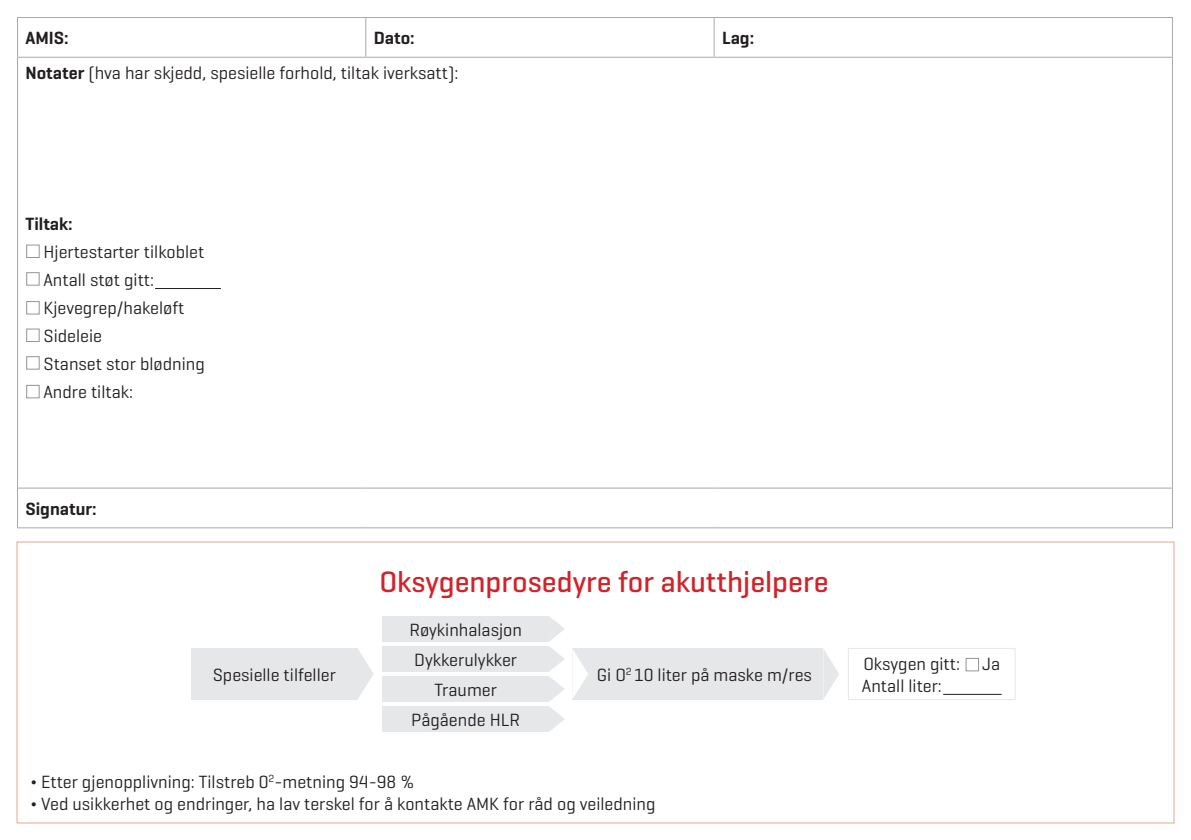
<style>
.page{position:relative;width:1191px;height:840px;background:#fff}
.page>*{position:absolute;margin:0;border:0;box-sizing:border-box;transform-origin:0 0}
.t1{font:500 30px "Geogrotesque";color:#d1232a}
.t2{font:18px "Geogrotesque";color:#231f20}
.t3{font:600 18px "Geogrotesque";color:#231f20}
.s1{font-weight:600}
</style>
<div class="page">
<hr style="left:17px;top:17px;width:349px;height:1px;background:#a8a9ad">
<hr style="left:17px;top:18px;width:1px;height:39px;background:#a8a9ad">
<hr style="left:366px;top:17px;width:348px;height:1px;background:#a8a9ad">
<hr style="left:365px;top:18px;width:1px;height:39px;background:#a8a9ad">
<hr style="left:714px;top:17px;width:459px;height:1px;background:#a8a9ad">
<hr style="left:713px;top:18px;width:1px;height:39px;background:#a8a9ad">
<hr style="left:1172px;top:18px;width:1px;height:39px;background:#a8a9ad">
<hr style="left:17px;top:57px;width:349px;height:1px;background:#a8a9ad">
<hr style="left:17px;top:58px;width:1px;height:429px;background:#a8a9ad">
<hr style="left:366px;top:57px;width:348px;height:1px;background:#a8a9ad">
<hr style="left:714px;top:57px;width:459px;height:1px;background:#a8a9ad">
<hr style="left:1172px;top:58px;width:1px;height:429px;background:#a8a9ad">
<hr style="left:17px;top:487px;width:349px;height:1px;background:#a8a9ad">
<hr style="left:17px;top:488px;width:1px;height:39px;background:#a8a9ad">
<hr style="left:366px;top:487px;width:348px;height:1px;background:#a8a9ad">
<hr style="left:714px;top:487px;width:459px;height:1px;background:#a8a9ad">
<hr style="left:1172px;top:488px;width:1px;height:39px;background:#a8a9ad">
<hr style="left:17px;top:527px;width:349px;height:1px;background:#a8a9ad">
<hr style="left:366px;top:527px;width:348px;height:1px;background:#a8a9ad">
<hr style="left:714px;top:527px;width:459px;height:1px;background:#a8a9ad">
<div style="left:191px;top:648px;width:167px;height:51px;background:#e6e7e9"></div>
<svg style="left:358px;top:650px;width:15px;height:48px"></svg>
<svg style="left:823px;top:649px;width:16px;height:50px"></svg>
<div style="left:572px;top:648px;width:251px;height:51px;background:#e6e7e9"></div>
<svg style="left:572px;top:649px;width:16px;height:50px"></svg>
<div style="left:382px;top:615px;width:167px;height:26px;background:#e6e7e9"></div>
<div style="left:382px;top:645px;width:167px;height:26px;background:#e6e7e9"></div>
<div style="left:382px;top:675px;width:167px;height:26px;background:#e6e7e9"></div>
<div style="left:382px;top:706px;width:167px;height:25px;background:#e6e7e9"></div>
<svg style="left:549px;top:616px;width:16px;height:115px"></svg>
<div style="left:848px;top:647px;width:167px;height:52px;border:1px solid #e6e7e9"></div>
<div style="left:965px;top:657px;width:13px;height:13px;background:#fff;border:1px solid #939598"></div>
<hr style="left:943px;top:693px;width:58px;height:1px;background:#231f20">
<hr style="left:155px;top:288px;width:66px;height:1px;background:#231f20">
<div style="left:26px;top:245px;width:13px;height:12px;background:#fff;border:1px solid #939598"></div>
<div style="left:26px;top:272px;width:13px;height:13px;background:#fff;border:1px solid #939598"></div>
<div style="left:26px;top:301px;width:13px;height:13px;background:#fff;border:1px solid #939598"></div>
<div style="left:26px;top:328px;width:13px;height:13px;background:#fff;border:1px solid #939598"></div>
<div style="left:26px;top:356px;width:13px;height:13px;background:#fff;border:1px solid #939598"></div>
<div style="left:26px;top:385px;width:13px;height:13px;background:#fff;border:1px solid #939598"></div>
<p class="t3" style="left:26px;top:27px;width:45px">AMIS:</p>
<p class="t3" style="left:374px;top:27px;width:42px">Dato:</p>
<p class="t3" style="left:722px;top:27px;width:34px">Lag:</p>
<p class="t2" style="left:26px;top:61px;width:434px"><span class="s1">Notater</span> (hva har skjedd, spesielle forhold, tiltak iverksatt):</p>
<p class="t3" style="left:26px;top:213px;width:49px">Tiltak:</p>
<p class="t2" style="left:44px;top:241px;width:162px">Hjertestarter tilkoblet</p>
<p class="t2" style="left:44px;top:269px;width:112px">Antall støt gitt:</p>
<p class="t2" style="left:44px;top:297px;width:142px">Kjevegrep/hakeløft</p>
<p class="t2" style="left:44px;top:325px;width:60px">Sideleie</p>
<p class="t2" style="left:44px;top:353px;width:163px">Stanset stor blødning</p>
<p class="t2" style="left:44px;top:381px;width:91px">Andre tiltak:</p>
<p class="t3" style="left:26px;top:497px;width:73px">Signatur:</p>
<p class="t1" style="left:379px;top:562px;width:451px">Oksygenprosedyre for akutthjelpere</p>
<p class="t2" style="left:409px;top:618px;width:114px">Røykinhalasjon</p>
<p class="t2" style="left:414px;top:648px;width:104px">Dykkerulykker</p>
<p class="t2" style="left:434px;top:678px;width:64px">Traumer</p>
<p class="t2" style="left:411px;top:708px;width:110px">Pågående HLR</p>
<p class="t2" style="left:213px;top:663px;width:125px">Spesielle tilfeller</p>
<p class="t2" style="left:597px;top:663px;width:216px">Gi O<sup>2</sup> 10 liter på maske m/res</p>
<p class="t2" style="left:30px;top:770px;width:385px">¬ Etter gjenopplivning: Tilstreb 0<sup>2</sup>-metning 94-98 %</p>
<p class="t2" style="left:30px;top:792px;width:626px">¬ Ved usikkerhet og endringer, ha lav terskel for å kontakte AMK for råd og veiledning</p>
<p class="t2" style="left:863px;top:652px;width:138px">Oksygen gitt: Ja</p>
<p class="t2" style="left:862px;top:674px;width:81px">Antall liter:</p>
</div>
